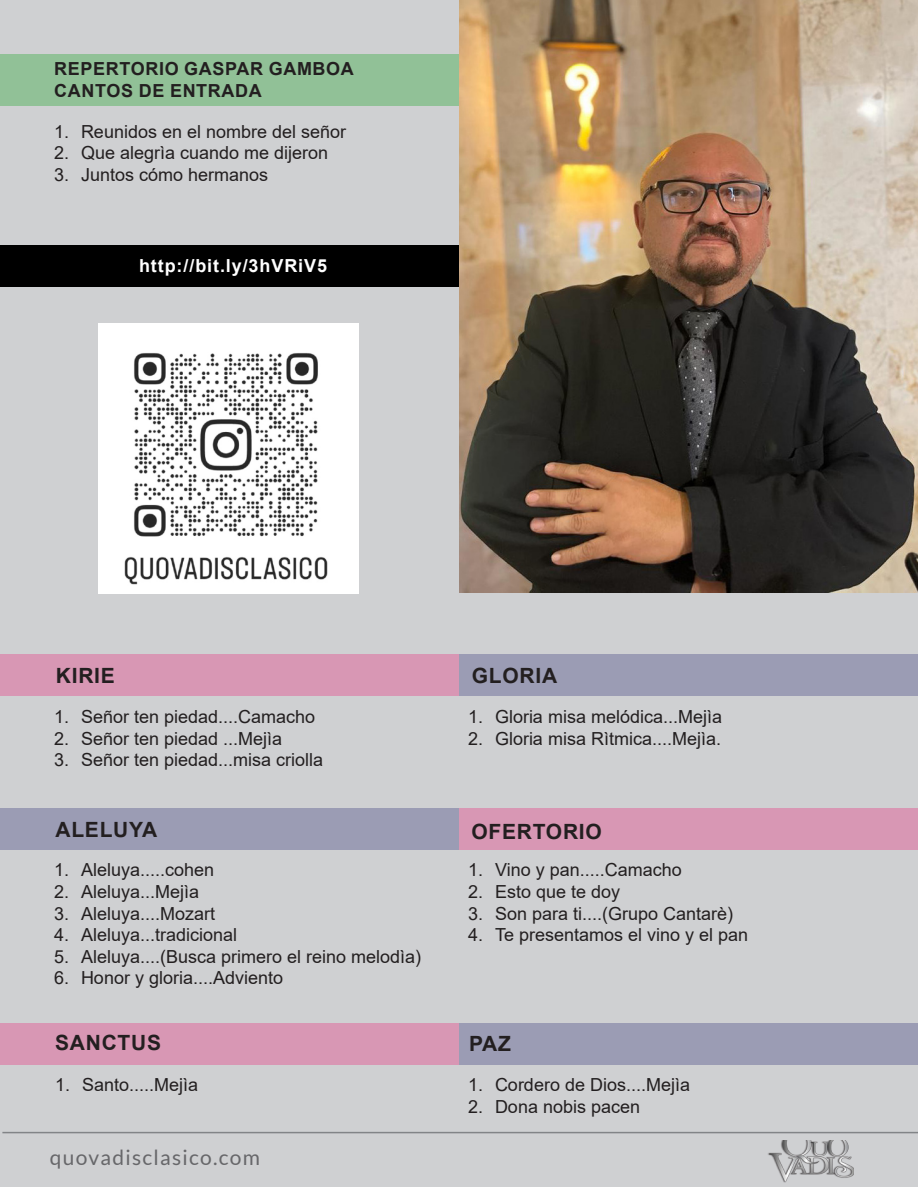
<style>
.page{position:relative;width:918px;height:1188px;background:#fff}
.page>*{position:absolute;margin:0;border:0;box-sizing:border-box;transform-origin:0 0}
.t1{font:700 21px "Arial";letter-spacing:.035em;color:#231f20}
.t2{font:21px "Lato";letter-spacing:.06em;color:#67676a}
.t3{font:18px "Arial";color:#231f20}
.t4{font:700 18px "Arial";letter-spacing:.035em;color:#231f20}
.t5{font:700 18px "Arial";letter-spacing:.05em;color:#fff}
</style>
<div class="page">
<div style="left:0;top:0;width:918px;height:1187px;background:#cfd0d2"></div>
<hr style="left:2px;top:1132px;width:916px;height:1px;background:#828487">
<img style="left:768px;top:1140px;width:85px;height:43px">
<div style="left:0;top:54px;width:918px;height:52px;background:#91c197"></div>
<img style="left:99px;top:323px;width:260px;height:271px">
<div style="left:0;top:245px;width:502px;height:42px;background:#000"></div>
<img style="left:459px;top:0;width:459px;height:592px">
<div style="left:0;top:654px;width:459px;height:42px;background:#d897b4"></div>
<div style="left:459px;top:654px;width:459px;height:42px;background:#9b9cb4"></div>
<div style="left:0;top:808px;width:459px;height:42px;background:#9b9cb4"></div>
<div style="left:459px;top:808px;width:459px;height:42px;background:#d897b4"></div>
<div style="left:0;top:1023px;width:459px;height:42px;background:#d897b4"></div>
<div style="left:459px;top:1023px;width:459px;height:42px;background:#9b9cb4"></div>
<p class="t4" style="left:54px;top:56px;width:301px">REPERTORIO GASPAR GAMBOA</p>
<p class="t4" style="left:54px;top:78px;width:209px">CANTOS DE ENTRADA</p>
<p class="t3" style="left:54px;top:119px;width:294px">1. Reunidos en el nombre del señor</p>
<p class="t3" style="left:54px;top:141px;width:276px">2. Que alegrìa cuando me dijeron</p>
<p class="t3" style="left:54px;top:162px;width:216px">3. Juntos cómo hermanos</p>
<p class="t5" style="left:139px;top:253px;width:190px">http://bit.ly/3hVRiV5</p>
<p class="t1" style="left:56px;top:661px;width:60px">KIRIE</p>
<p class="t1" style="left:472px;top:661px;width:87px">GLORIA</p>
<p class="t3" style="left:54px;top:704px;width:263px">1. Señor ten piedad....Camacho</p>
<p class="t3" style="left:54px;top:726px;width:230px">2. Señor ten piedad ...Mejìa</p>
<p class="t3" style="left:54px;top:748px;width:271px">3. Señor ten piedad...misa criolla</p>
<p class="t3" style="left:468px;top:704px;width:256px">1. Gloria misa melódica...Mejìa</p>
<p class="t3" style="left:468px;top:726px;width:255px">2. Gloria misa Rìtmica....Mejìa.</p>
<p class="t1" style="left:56px;top:815px;width:103px">ALELUYA</p>
<p class="t1" style="left:472px;top:817px;width:132px">OFERTORIO</p>
<p class="t3" style="left:54px;top:858px;width:162px">1. Aleluya.....cohen</p>
<p class="t3" style="left:54px;top:879px;width:147px">2. Aleluya...Mejìa</p>
<p class="t3" style="left:54px;top:901px;width:163px">3. Aleluya....Mozart</p>
<p class="t3" style="left:54px;top:923px;width:185px">4. Aleluya...tradicional</p>
<p class="t3" style="left:54px;top:944px;width:369px">5. Aleluya....(Busca primero el reino melodìa)</p>
<p class="t3" style="left:54px;top:966px;width:231px">6. Honor y gloria....Adviento</p>
<p class="t3" style="left:468px;top:858px;width:215px">1. Vino y pan.....Camacho</p>
<p class="t3" style="left:468px;top:879px;width:154px">2. Esto que te doy</p>
<p class="t3" style="left:468px;top:901px;width:267px">3. Son para ti....(Grupo Cantarè)</p>
<p class="t3" style="left:468px;top:923px;width:282px">4. Te presentamos el vino y el pan</p>
<p class="t1" style="left:55px;top:1028px;width:107px">SANCTUS</p>
<p class="t1" style="left:469px;top:1029px;width:43px">PAZ</p>
<p class="t3" style="left:55px;top:1073px;width:145px">1. Santo.....Mejìa</p>
<p class="t3" style="left:468px;top:1073px;width:224px">1. Cordero de Dios....Mejìa</p>
<p class="t3" style="left:468px;top:1094px;width:174px">2. Dona nobis pacen</p>
<p class="t2" style="left:50px;top:1146px;width:212px">quovadisclasico.com</p>
</div>
